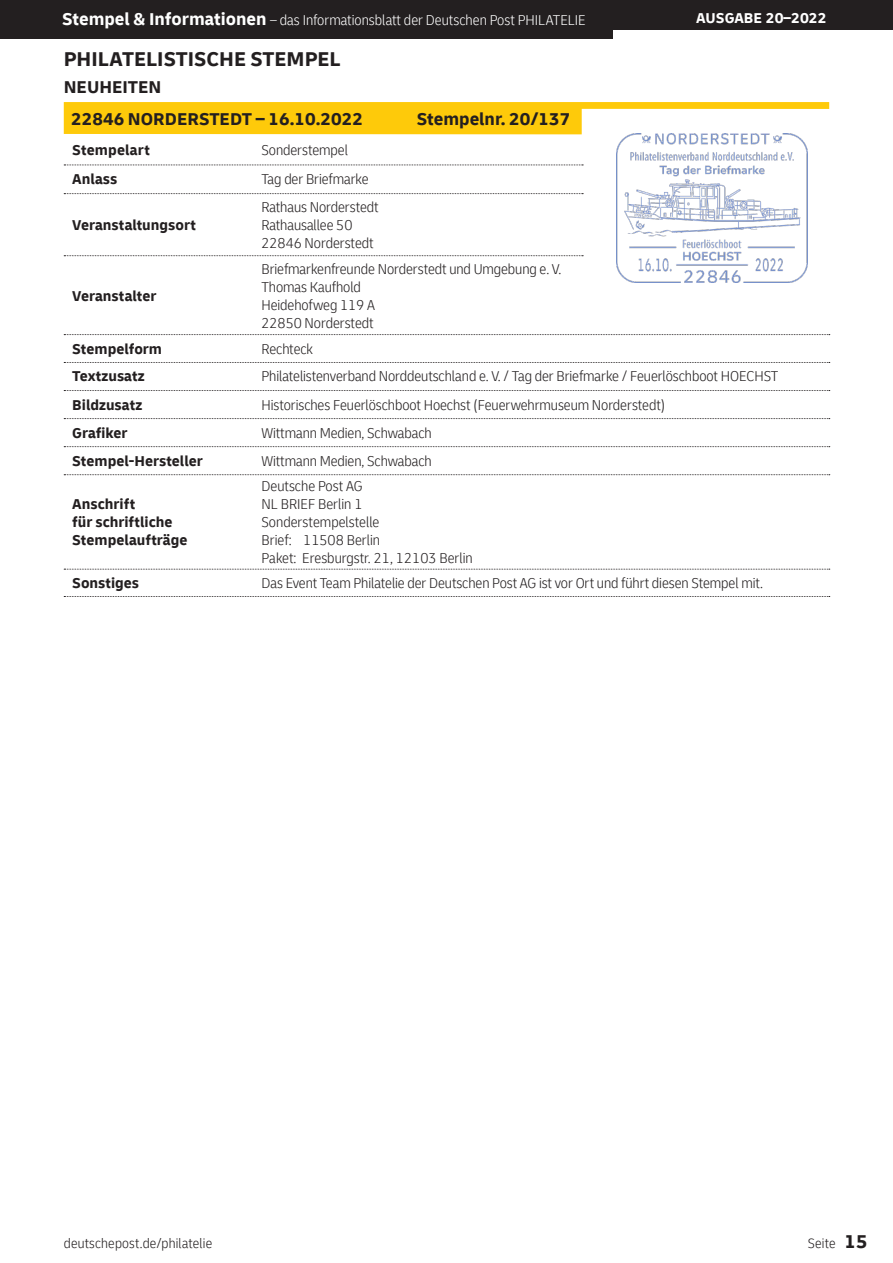
<style>
.page{position:relative;width:893px;height:1263px;background:#fff}
.page>*{position:absolute;margin:0;border:0;box-sizing:border-box;transform-origin:0 0}
.t1{font:700 21px "Delivery";color:#231f20}
.t2{font:700 18px/32px "Delivery";color:#231f20}
.t3{font:300 condensed 15px/18px "Delivery";letter-spacing:-.005em;color:#231f20}
.t4{font:700 15px/28px "Delivery";color:#231f20}
.t5{font:300 condensed 15px "Delivery";color:#fff}
.t6{font:700 15px "Delivery";color:#fff}
.t7{font:300 condensed 14.25px "Delivery";letter-spacing:.015em;color:#231f20}
.s1{font-weight:700;font-stretch:normal;font-size:18px}
.s2{font-weight:700;font-stretch:normal;font-size:19.5px}
</style>
<div class="page">
<div style="left:0;top:0;width:893px;height:30px;background:#231f20"></div>
<div style="left:0;top:0;width:612px;height:38px;background:#231f20"></div>
<svg style="left:64px;top:102px;width:765px;height:32px"></svg>
<svg style="left:64px;top:165px;width:519px;height:1px"></svg>
<svg style="left:64px;top:193px;width:519px;height:1px"></svg>
<svg style="left:64px;top:255px;width:519px;height:1px"></svg>
<svg style="left:64px;top:334px;width:766px;height:1px"></svg>
<svg style="left:64px;top:362px;width:766px;height:1px"></svg>
<svg style="left:64px;top:390px;width:766px;height:1px"></svg>
<svg style="left:64px;top:418px;width:766px;height:1px"></svg>
<svg style="left:64px;top:446px;width:766px;height:1px"></svg>
<svg style="left:64px;top:474px;width:766px;height:1px"></svg>
<svg style="left:64px;top:569px;width:766px;height:1px"></svg>
<img style="left:617px;top:134px;width:191px;height:149px">
<svg style="left:64px;top:596px;width:766px;height:1px"></svg>
<p class="t5" style="left:62px;top:12px;width:525px"><span class="s1">Stempel &amp; Informationen</span> – das Informationsblatt der Deutschen Post PHILATELIE</p>
<p class="t6" style="left:696px;top:9px;width:132px">AUSGABE 20–2022</p>
<h1 class="t1" style="left:64px;top:46px;width:278px">PHILATELISTISCHE STEMPEL</h1>
<p class="t2" style="left:71px;top:71px;width:293px;text-indent:-7px">NEUHEITEN<br>22846 NORDERSTEDT – 16.10.2022</p>
<p class="t2" style="left:417px;top:103px;width:155px">Stempelnr. 20/137</p>
<p class="t4" style="left:72px;top:136px;width:79px;line-height:29px">Stempelart<br>Anlass</p>
<p class="t4" style="left:72px;top:211px;width:125px">Veranstaltungsort</p>
<p class="t4" style="left:72px;top:282px;width:86px">Veranstalter</p>
<p class="t4" style="left:72px;top:335px;width:132px">Stempelform<br>Textzusatz<br>Bildzusatz<br>Grafiker<br>Stempel-Hersteller</p>
<p class="t4" style="left:72px;top:495px;width:117px;line-height:18px">Anschrift<br>für schriftliche<br>Stempelaufträge</p>
<p class="t3" style="left:261px;top:136px;width:109px;line-height:29px">Sonderstempel<br>Tag der Briefmarke</p>
<p class="t3" style="left:261px;top:198px;width:119px">Rathaus Norderstedt<br>Rathausallee 50<br>22846 Norderstedt</p>
<p class="t3" style="left:261px;top:260px;width:301px">Briefmarkenfreunde Norderstedt und Umgebung e. V.<br>Thomas Kaufhold<br>Heidehofweg 119 A<br>22850 Norderstedt</p>
<p class="t3" style="left:261px;top:335px;width:518px;line-height:28px">Rechteck<br>Philatelistenverband Norddeutschland e. V. / Tag der Briefmarke / Feuerlöschboot HOECHST Historisches Feuerlöschboot Hoechst (Feuerwehrmuseum Norderstedt)<br>Wittmann Medien, Schwabach<br>Wittmann Medien, Schwabach</p>
<p class="t3" style="left:261px;top:477px;width:213px">Deutsche Post AG<br>NL BRIEF Berlin 1<br>Sonderstempelstelle<br>Brief: 11508 Berlin<br>Paket: Eresburgstr. 21, 12103 Berlin</p>
<p class="t4" style="left:72px;top:569px;width:68px">Sonstiges</p>
<p class="t3" style="left:261px;top:574px;width:503px">Das Event Team Philatelie der Deutschen Post AG ist vor Ort und führt diesen Stempel mit.</p>
<p class="t7" style="left:64px;top:1235px;width:150px">deutschepost.de/philatelie</p>
<p class="t7" style="left:808px;top:1235px;width:61px">Seite <span class="s2">15</span></p>
</div>
